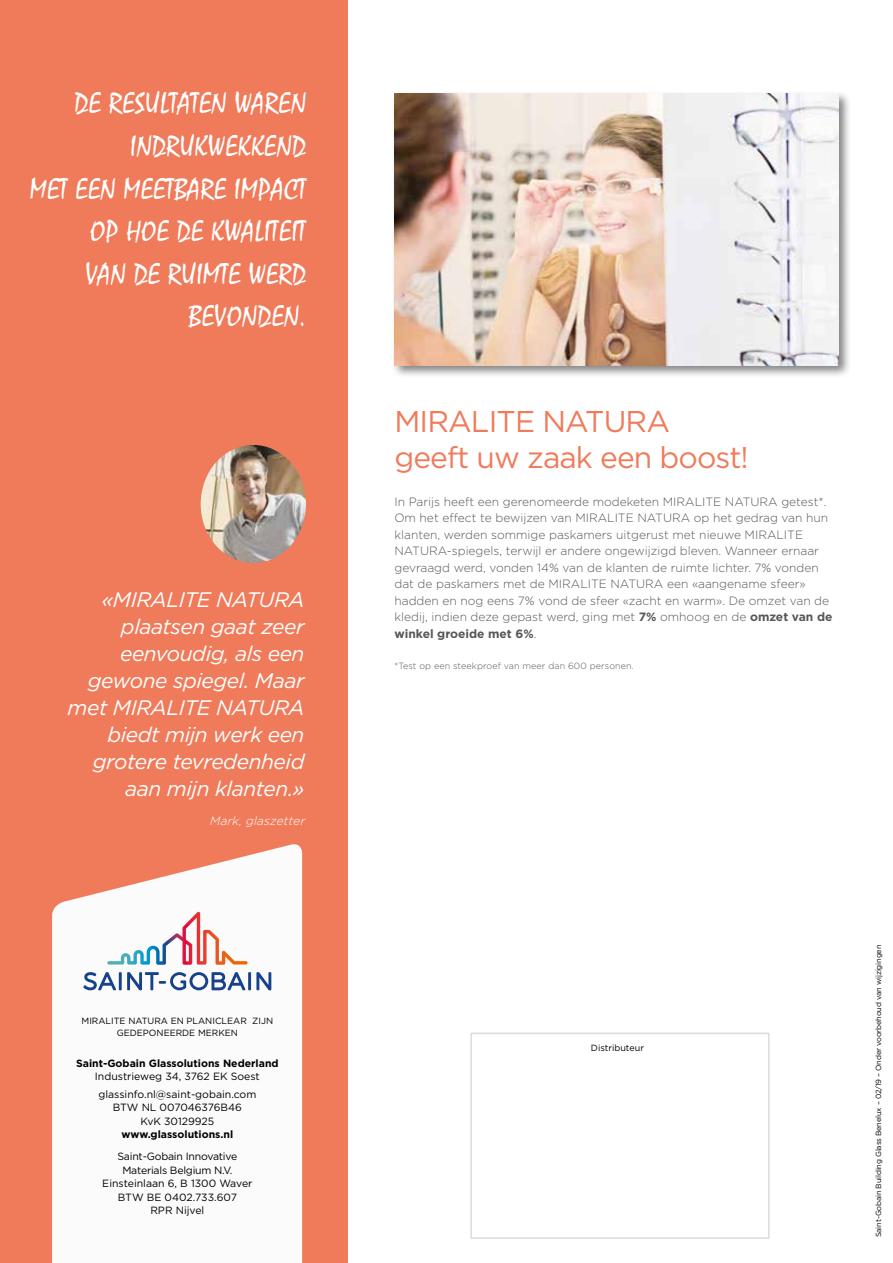
<style>
.page{position:relative;width:893px;height:1263px;background:#fff}
.page>*{position:absolute;margin:0;border:0;box-sizing:border-box;transform-origin:0 0}
.t1{font:30px/42.6px "Mistral";letter-spacing:.015em;color:#fff;text-align:right;scale:.95 1}
.t2{font:30px/36px "Gotham";letter-spacing:-.03em;color:#ef7b5b}
.t3{font:italic 21px/27px "Gotham";letter-spacing:-.02em;color:#fff;text-align:right}
.t4{font:300 12px/16.5px "Gotham";color:#575756}
.t5{font:italic 300 12px "Gotham";color:#fff}
.t6{font:10.5px/13.5px "Gotham";letter-spacing:-.02em;color:#000;text-align:center}
.t7{font:10.5px/17.7px "Gotham";color:#000;text-align:center}
.t8{font:700 10.5px "Gotham";color:#000}
.t9{font:9px/12px "Gotham";color:#000;text-align:center}
.t10{font:300 9px "Gotham";letter-spacing:.01em;color:#575756}
.t11{font:7.5px "Gotham";letter-spacing:-.02em;color:#000}
.s1{font-weight:700}
</style>
<div class="page">
<div style="left:0;top:0;width:348px;height:1263px;background:#ef7b5b"></div>
<svg style="left:52px;top:844px;width:250px;height:419px;background:#f9f0ee"></svg>
<svg style="left:83px;top:972px;width:33px;height:18px"></svg>
<hr style="left:119px;top:972px;width:3px;height:18px;background:#17428b">
<svg style="left:127px;top:972px;width:118px;height:18px;background:#a4b4d0"></svg>
<hr style="left:248px;top:972px;width:3px;height:18px;background:#17428b">
<svg style="left:256px;top:972px;width:15px;height:18px"></svg>
<svg style="left:107px;top:912px;width:141px;height:53px;background:#e9dcdd"></svg>
<div style="left:470px;top:1033px;width:300px;height:206px;background:#fff;border:2px solid #dadada"></div>
<img style="left:201px;top:445px;width:105px;height:118px">
<div style="left:391px;top:90px;width:460px;height:289px;background:#000;opacity:.5"></div>
<img style="left:394px;top:94px;width:444px;height:272px">
<h1 class="t1" style="left:30px;top:83px;width:292px">DE RESULTATEN WAREN<br>INDRUKWEKKEND<br>MET EEN MEETBARE IMPACT<br>OP HOE DE KWALITEIT<br>VAN DE RUIMTE WERD<br>BEVONDEN.</h1>
<h2 class="t3" style="left:68px;top:585px;width:238px">«MIRALITE NATURA plaatsen gaat zeer eenvoudig, als een gewone spiegel. Maar met MIRALITE NATURA biedt mijn werk een grotere tevredenheid aan mijn klanten.»</h2>
<p class="t5" style="left:209px;top:814px;width:100px">Mark,glaszetter</p>
<p class="t9" style="left:82px;top:1015px;width:193px">MIRALITE NATURA EN PLANICLEAR ZIJN<br>GEDEPONEERDE MERKEN</p>
<p class="t8" style="left:76px;top:1056px;width:204px">Saint-Gobain Glassolutions Nederland</p>
<p class="t7" style="left:95px;top:1067px;width:166px">Industrieweg 34, 3762 EK Soest glassinfo.nl@saint-gobain.com</p>
<p class="t7" style="left:113px;top:1101px;width:131px;line-height:13.5px">BTW NL 007046376B46<br>KvK 30129925</p>
<p class="t8" style="left:122px;top:1127px;width:113px">www.glassolutions.nl</p>
<p class="t6" style="left:102px;top:1150px;width:152px">Saint-Gobain Innovative<br>Materials Belgium N.V.<br>Einsteinlaan 6, B 1300 Waver<br>BTW BE 0402.733.607<br>RPR Nijvel</p>
<h1 class="t2" style="left:394px;top:403px;width:356px">MIRALITE NATURA geeft uw zaak een boost!</h1>
<p class="t4" style="left:394px;top:493px;width:439px">In Parijs heeft een gerenomeerde modeketen MIRALITE NATURA getest*.<br>Om het effect te bewijzen van MIRALITE NATURA op het gedrag van hun klanten, werden sommige paskamers uitgerust met nieuwe MIRALITE NATURA-spiegels, terwijl er andere ongewijzigd bleven. Wanneer ernaar gevraagd werd, vonden 14% van de klanten de ruimte lichter. 7% vonden dat de paskamers met de MIRALITE NATURA een «aangename sfeer» hadden en nog eens 7% vond de sfeer «zacht en warm». De omzet van de kledij, indien deze gepast werd, ging met <span class="s1">7%</span> omhoog en de <span class="s1">omzet van de winkel groeide met 6%</span>.</p>
<p class="t10" style="left:394px;top:661px;width:241px">*Test op een steekproef van meer dan 600 personen.</p>
<p class="t9" style="left:591px;top:1042px;width:54px">Distributeur</p>
<p class="t11" style="left:874px;top:1237px;width:294px;rotate:-90deg">Saint-Gobain Building Glass Benelux – 02/19 – Onder voorbehoud van wijzigingen</p>
</div>
